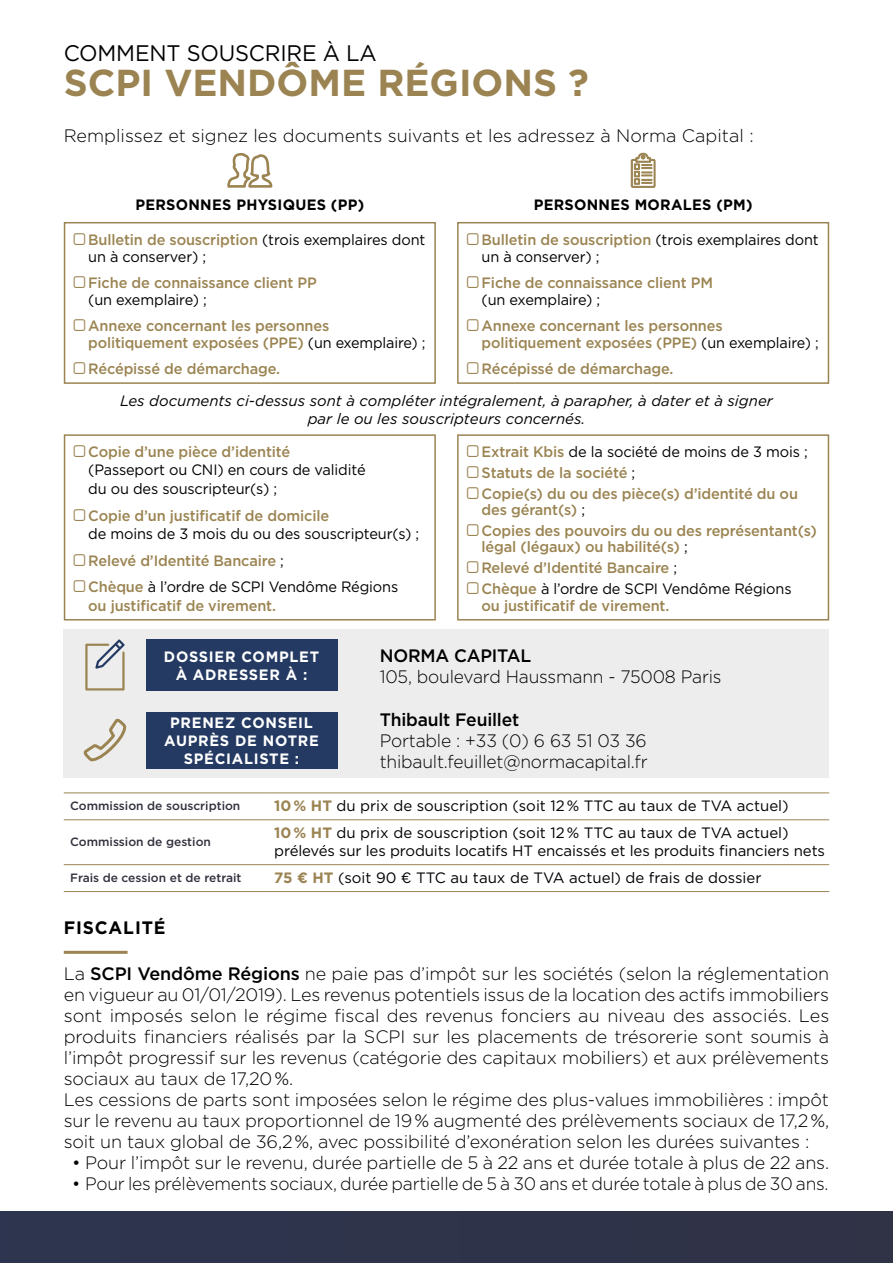
<style>
.page{position:relative;width:893px;height:1263px;background:#fff}
.page>*{position:absolute;margin:0;border:0;box-sizing:border-box;transform-origin:0 0}
.t1{font:700 37.5px "Gotham";color:#9b8452}
.t2{font:22.5px "Gotham";letter-spacing:-.01em;color:#000}
.t3{font:300 18px/21px "Gotham";letter-spacing:-.01em;color:#000}
.t4{font:500 18px "Gotham";letter-spacing:-.01em;color:#000}
.t5{font:700 18px "Gotham";letter-spacing:.05em;color:#000}
.t6{font:500 15px/20.7px "Gotham";letter-spacing:-.01em;color:#9b8452}
.t7{font:15px/17.2px "Gotham";letter-spacing:-.01em;color:#000}
.t8{font:italic 15px/17.2px "Gotham";color:#000;text-align:center}
.t9{font:700 15px/18px "Gotham";letter-spacing:.05em;color:#fff;text-align:center}
.t10{font:700 15px "Gotham";letter-spacing:.02em;color:#000}
.t11{font:500 12px "Gotham";color:#32303d}
.s1{font-weight:500;color:#9b8452}
.s2{font-weight:400;color:#000}
.s3{font-weight:700;color:#9b8452}
.s4{font-weight:500}
</style>
<div class="page">
<div style="left:0;top:1212px;width:893px;height:51px;background:#2f344b"></div>
<hr style="left:64px;top:951px;width:64px;height:3px;background:#9b8452">
<hr style="left:64px;top:793px;width:204px;height:1px;background:#9b8452">
<hr style="left:268px;top:793px;width:561px;height:1px;background:#9b8452">
<hr style="left:64px;top:819px;width:204px;height:1px;background:#9b8452">
<hr style="left:268px;top:819px;width:561px;height:1px;background:#9b8452">
<hr style="left:64px;top:864px;width:204px;height:1px;background:#9b8452">
<hr style="left:268px;top:864px;width:561px;height:1px;background:#9b8452">
<hr style="left:64px;top:891px;width:204px;height:1px;background:#9b8452">
<hr style="left:268px;top:891px;width:561px;height:1px;background:#9b8452">
<div style="left:64px;top:629px;width:765px;height:149px;background:#ededed"></div>
<div style="left:146px;top:639px;width:191px;height:51px;background:#243a63"></div>
<div style="left:146px;top:712px;width:191px;height:56px;background:#243a63"></div>
<svg style="left:85px;top:639px;width:40px;height:51px"></svg>
<svg style="left:83px;top:718px;width:44px;height:44px"></svg>
<svg style="left:227px;top:153px;width:46px;height:35px"></svg>
<div style="left:64px;top:222px;width:372px;height:162px;border:2px solid #9b8452"></div>
<div style="left:457px;top:222px;width:372px;height:162px;border:2px solid #9b8452"></div>
<div style="left:64px;top:434px;width:372px;height:186px;border:2px solid #9b8452"></div>
<div style="left:457px;top:434px;width:372px;height:186px;border:2px solid #9b8452"></div>
<svg style="left:631px;top:153px;width:25px;height:35px"></svg>
<p class="t2" style="left:64px;top:38px;width:314px">COMMENT SOUSCRIRE À LA</p>
<h1 class="t1" style="left:64px;top:58px;width:526px">SCPI VENDÔME RÉGIONS ?</h1>
<p class="t3" style="left:64px;top:125px;width:691px">Remplissez et signez les documents suivants et les adressez à Norma Capital :</p>
<p class="t10" style="left:135px;top:195px;width:230px">PERSONNES PHYSIQUES (PP)</p>
<p class="t7" style="left:88px;top:231px;width:339px"><span class="s1">Bulletin de souscription</span> (trois exemplaires dont un à conserver) ;</p>
<p class="t6" style="left:88px;top:272px;width:230px">Fiche de connaissance client PP</p>
<p class="t7" style="left:88px;top:291px;width:120px">(un exemplaire) ;</p>
<p class="t6" style="left:88px;top:317px;width:339px;line-height:17.2px">Annexe concernant les personnes politiquement exposées (PPE) <span class="s2">(un exemplaire) ;</span></p>
<p class="t6" style="left:88px;top:358px;width:193px">Récépissé de démarchage.</p>
<p class="t10" style="left:534px;top:195px;width:220px">PERSONNES MORALES (PM)</p>
<p class="t7" style="left:482px;top:231px;width:339px"><span class="s1">Bulletin de souscription</span> (trois exemplaires dont un à conserver) ;</p>
<p class="t6" style="left:482px;top:272px;width:233px">Fiche de connaissance client PM</p>
<p class="t7" style="left:482px;top:291px;width:120px">(un exemplaire) ;</p>
<p class="t6" style="left:482px;top:317px;width:339px;line-height:17.2px">Annexe concernant les personnes politiquement exposées (PPE) <span class="s2">(un exemplaire) ;</span></p>
<p class="t6" style="left:482px;top:358px;width:193px">Récépissé de démarchage.</p>
<p class="t8" style="left:120px;top:392px;width:654px">Les documents ci-dessus sont à compléter intégralement, à parapher, à dater et à signer par le ou les souscripteurs concernés.</p>
<p class="t6" style="left:88px;top:441px;width:204px">Copie d’une pièce d’identité</p>
<p class="t7" style="left:88px;top:461px;width:279px;line-height:18.3px">(Passeport ou CNI) en cours de validité du ou des souscripteur(s) ;</p>
<p class="t6" style="left:88px;top:505px;width:242px">Copie d’un justificatif de domicile</p>
<p class="t7" style="left:88px;top:520px;width:333px;line-height:26.7px">de moins de 3 mois du ou des souscripteur(s) ;<br><span class="s1">Relevé d’Identité Bancaire</span> ;<br><span class="s1">Chèque</span> à l’ordre de SCPI Vendôme Régions</p>
<p class="t6" style="left:88px;top:595px;width:189px">ou justificatif de virement.</p>
<p class="t6" style="left:482px;top:441px;width:328px">Extrait Kbis <span class="s2">de la société de moins de 3 mois ;<br></span>Statuts de la société <span class="s2">;<br></span>Copie(s) du ou des pièce(s) d’identité du ou</p>
<p class="t6" style="left:482px;top:499px;width:337px">des gérant(s) <span class="s2">;<br></span>Copies des pouvoirs du ou des représentant(s)</p>
<p class="t6" style="left:481px;top:537px;width:312px">légal (légaux) ou habilité(s) <span class="s2">;<br></span>Relevé d’Identité Bancaire <span class="s2">;<br></span>Chèque <span class="s2">à l’ordre de SCPI Vendôme Régions</span></p>
<p class="t6" style="left:482px;top:595px;width:189px">ou justificatif de virement.</p>
<p class="t9" style="left:164px;top:648px;width:157px">DOSSIER COMPLET<br>À ADRESSER À :</p>
<p class="t9" style="left:164px;top:714px;width:156px">PRENEZ CONSEIL<br>AUPRÈS DE NOTRE<br>SPÉCIALISTE :</p>
<p class="t4" style="left:380px;top:643px;width:153px">NORMA CAPITAL</p>
<p class="t3" style="left:380px;top:665px;width:343px">105, boulevard Haussmann - 75008 Paris</p>
<p class="t4" style="left:380px;top:708px;width:141px">Thibault Feuillet</p>
<p class="t3" style="left:380px;top:730px;width:269px">Portable : +33 (0) 6 63 51 03 36 thibault.feuillet@normacapital.fr</p>
<p class="t11" style="left:70px;top:798px;width:172px">Commission de souscription</p>
<p class="t7" style="left:274px;top:797px;width:516px"><span class="s3">10 % HT</span> du prix de souscription (soit 12 % TTC au taux de TVA actuel)</p>
<p class="t11" style="left:70px;top:834px;width:142px">Commission de gestion</p>
<p class="t7" style="left:274px;top:823px;width:552px;line-height:18px"><span class="s3">10 % HT</span> du prix de souscription (soit 12 % TTC au taux de TVA actuel) prélevés sur les produits locatifs HT encaissés et les produits financiers nets</p>
<p class="t11" style="left:70px;top:870px;width:173px">Frais de cession et de retrait</p>
<p class="t7" style="left:274px;top:869px;width:489px"><span class="s3">75 € HT</span> (soit 90 € TTC au taux de TVA actuel) de frais de dossier</p>
<p class="t5" style="left:64px;top:915px;width:103px">FISCALITÉ</p>
<p class="t3" style="left:64px;top:963px;width:767px">La <span class="s4">SCPI Vendôme Régions</span> ne paie pas d’impôt sur les sociétés (selon la réglementation en vigueur au 01/01/2019). Les revenus potentiels issus de la location des actifs immobiliers sont imposés selon le régime fiscal des revenus fonciers au niveau des associés. Les produits financiers réalisés par la SCPI sur les placements de trésorerie sont soumis à l’impôt progressif sur les revenus (catégorie des capitaux mobiliers) et aux prélèvements sociaux au taux de 17,20 %.<br>Les cessions de parts sont imposées selon le régime des plus-values immobilières : impôt sur le revenu au taux proportionnel de 19 % augmenté des prélèvements sociaux de 17,2 %, soit un taux global de 36,2 %, avec possibilité d’exonération selon les durées suivantes :</p>
<p class="t3" style="left:72px;top:1152px;width:758px">• Pour l’impôt sur le revenu, durée partielle de 5 à 22 ans et durée totale à plus de 22 ans.</p>
<p class="t3" style="left:72px;top:1173px;width:758px">• Pour les prélèvements sociaux, durée partielle de 5 à 30 ans et durée totale à plus de 30 ans.</p>
</div>
